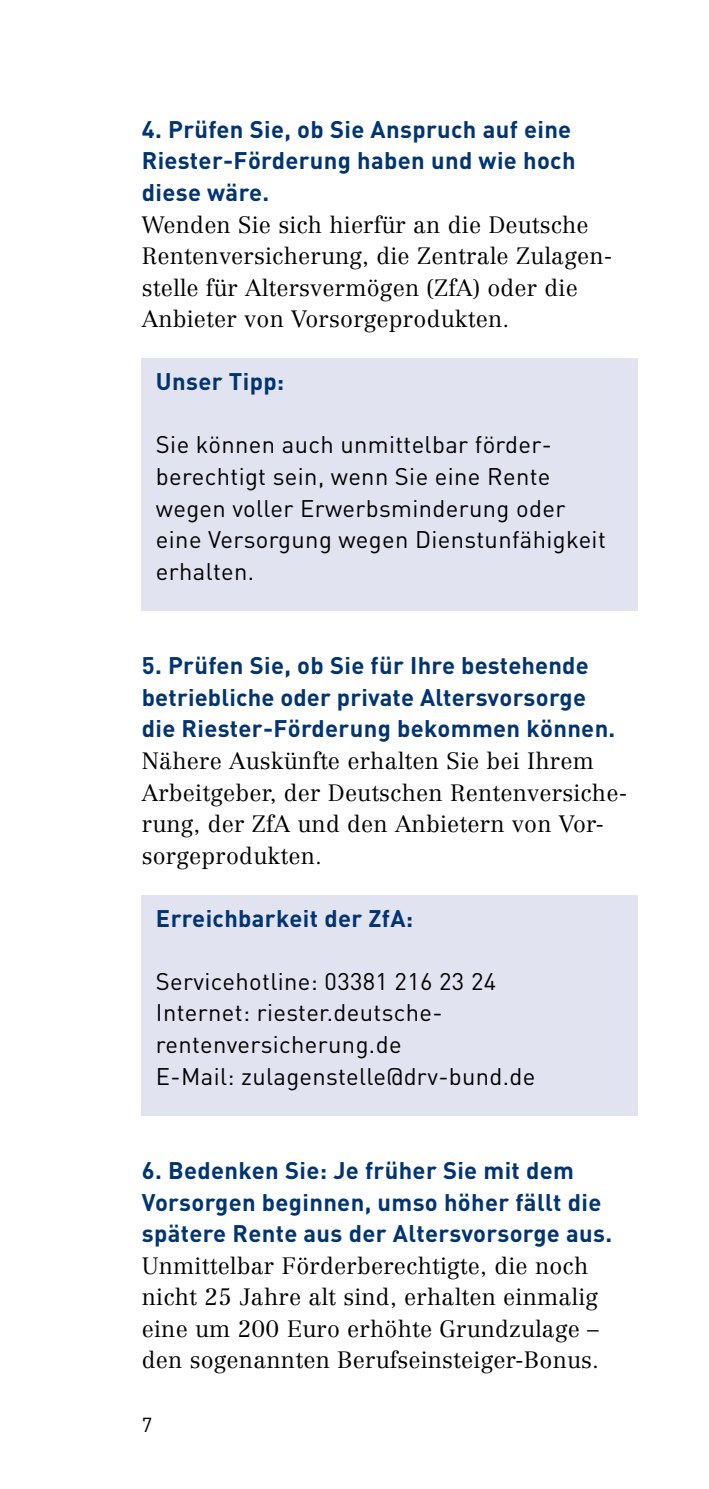
<style>
.page{position:relative;width:709px;height:1489px;background:#fff}
.page>*{position:absolute;margin:0;border:0;box-sizing:border-box;transform-origin:0 0}
.t1{font:700 23.75px/31.5px "DIN";letter-spacing:.015em;color:#003472}
.t2{font:23.75px/31.5px "DIN";letter-spacing:.015em;color:#000}
.t3{font:300 23.25px/31.5px "Centennial";letter-spacing:.01em;color:#000}
.t4{font:20px "DIN";color:#000}
</style>
<div class="page">
<div style="left:142px;top:895px;width:496px;height:220px;background:#e2e3f0"></div>
<div style="left:142px;top:359px;width:496px;height:252px;background:#e2e3f0"></div>
<h3 class="t1" style="left:142px;top:112px;width:435px">4. Prüfen Sie, ob Sie Anspruch auf eine<br>Riester-Förderung haben und wie hoch diese wäre.</h3>
<p class="t3" style="left:142px;top:208px;width:472px">Wenden Sie sich hierfür an die Deutsche Rentenversicherung, die Zentrale Zulagen&shy;stelle für Altersvermögen (ZfA) oder die Anbieter von Vorsorgeprodukten.</p>
<h3 class="t1" style="left:156px;top:365px;width:130px">Unser Tipp:</h3>
<p class="t2" style="left:156px;top:428px;width:451px">Sie können auch unmittelbar förder&shy;berechtigt sein, wenn Sie eine Rente wegen voller Erwerbsminderung oder eine Versorgung wegen Dienstunfähigkeit erhalten.</p>
<h3 class="t1" style="left:142px;top:649px;width:475px">5. Prüfen Sie, ob Sie für Ihre bestehende betriebliche oder private Altersvorsorge die Riester-Förderung bekommen können.</h3>
<p class="t3" style="left:142px;top:745px;width:487px">Nähere Auskünfte erhalten Sie bei Ihrem Arbeitgeber, der Deutschen Rentenversiche&shy;rung, der ZfA und den Anbietern von Vor&shy;sorgeprodukten.</p>
<h3 class="t1" style="left:156px;top:901px;width:259px">Erreichbarkeit der ZfA:</h3>
<p class="t2" style="left:156px;top:965px;width:342px">Servicehotline: 03381 216 23 24</p>
<p class="t2" style="left:156px;top:996px;width:288px">Internet: riester.deutsche&shy;rentenversicherung.de</p>
<p class="t2" style="left:156px;top:1059px;width:381px">E-Mail: zulagenstelle@drv-bund.de</p>
<h3 class="t1" style="left:142px;top:1153px;width:472px">6. Bedenken Sie: Je früher Sie mit dem<br>Vorsorgen beginnen, umso höher fällt die spätere Rente aus der Altersvorsorge aus.</h3>
<p class="t3" style="left:142px;top:1249px;width:459px">Unmittelbar Förderberechtigte, die noch nicht 25 Jahre alt sind, erhalten einmalig eine um 200 Euro erhöhte Grundzulage – den sogenannten Berufseinsteiger-Bonus.</p>
<p class="t4" style="left:142px;top:1411px;width:12px">7</p>
</div>
